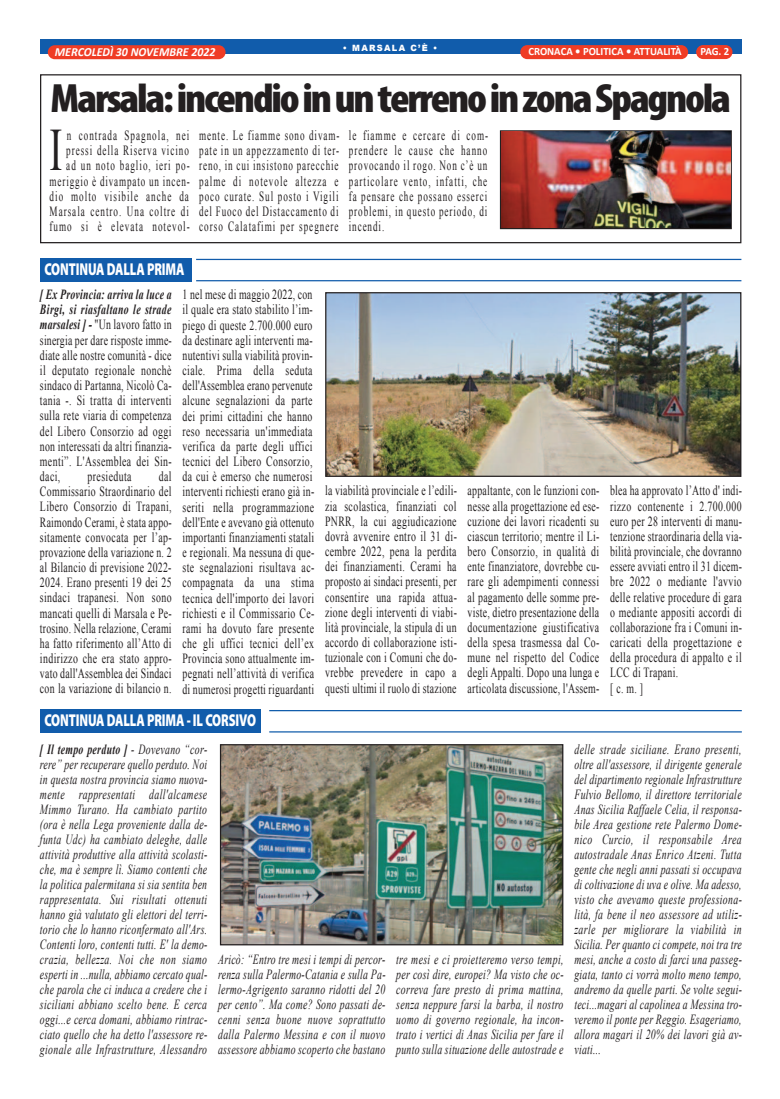
<style>
.page{position:relative;width:780px;height:1099px;background:#fff}
.page>*{position:absolute;margin:0;border:0;box-sizing:border-box;transform-origin:0 0}
.t1{font:60px "Times New Roman";color:#231f20;scale:.65 1}
.t2{font:900 condensed 41.12px "Myriad Pro";letter-spacing:-.05em;color:#231f20;scale:1.08 1}
.t3{font:900 17.25px "Myriad Pro";letter-spacing:-.01em;color:#fff;scale:.72 1}
.t4{font:14px/15.1px "Times New Roman";letter-spacing:.04em;color:#231f20;text-align:justify;scale:.7 1}
.t5{font:italic 14px/15px "Times New Roman";letter-spacing:.025em;color:#231f20;text-align:justify;scale:.7 1}
.t6{font:14px/15.2px "Times New Roman";letter-spacing:.04em;color:#231f20;text-align:justify;scale:.65 1}
.t7{font:14px/15.2px "Times New Roman";letter-spacing:.11em;color:#231f20;text-align:right;scale:.65 1}
.t8{font:italic 700 12.38px "Calibri";color:#fff;scale:.96 1}
.t9{font:700 11.12px "Calibri";color:#fff;scale:.96 1}
.t10{font:900 8.62px "Arial";letter-spacing:.15em;color:#fff;scale:.96 1}
.s1{font-weight:700;font-style:italic}
.s2{font-weight:700}
</style>
<div class="page">
<div style="left:40px;top:74px;width:701px;height:169px;border:1px solid #231f20"></div>
<div style="left:40px;top:40px;width:701px;height:14px;background:#115cab"></div>
<div style="left:696px;top:45px;width:36px;height:14px;background:#ef3c25;border-radius:7px"></div>
<div style="left:520px;top:45px;width:168px;height:14px;background:#ef3c25;border-radius:7px"></div>
<div style="left:48px;top:45px;width:177px;height:14px;background:#ef3c25;border-radius:7px"></div>
<div style="left:40px;top:709px;width:221px;height:23px;background:#115cab"></div>
<hr style="left:269px;top:710px;width:472px;height:1px;background:#115cab">
<hr style="left:269px;top:731px;width:472px;height:1px;background:#115cab">
<div style="left:40px;top:258px;width:151px;height:23px;background:#115cab"></div>
<hr style="left:196px;top:259px;width:545px;height:1px;background:#115cab">
<hr style="left:196px;top:280px;width:545px;height:1px;background:#115cab">
<div style="left:500px;top:130px;width:231px;height:99px;border:1px solid #231f20"></div>
<img style="left:501px;top:131px;width:229px;height:97px">
<img style="left:222px;top:746px;width:339px;height:197px">
<div style="left:220px;top:744px;width:343px;height:201px;border:1px solid #231f20"></div>
<img style="left:327px;top:294px;width:412px;height:181px">
<div style="left:325px;top:292px;width:416px;height:185px;border:1px solid #231f20"></div>
<p class="t10" style="left:343px;top:41px;width:100px">• MARSALA C’È •</p>
<p class="t8" style="left:55px;top:47px;width:169px">MERCOLEDÌ 30 NOVEMBRE 2022</p>
<p class="t9" style="left:528px;top:47px;width:161px">CRONACA • POLITICA • ATTUALITÀ</p>
<p class="t9" style="left:700px;top:47px;width:32px">PAG. 2</p>
<h2 class="t2" style="left:51px;top:84px;width:631px">Marsala:incendioinunterrenoinzonaSpagnola</h2>
<p class="t7" style="left:50px;top:128px;width:217px">n contrada Spagnola, nei pressi della Riserva vicino<br>ad un noto baglio, ieri po&shy;meriggio è divampato un incen&shy;dio molto visibile anche da<br>Marsala centro. Una coltre di fumo si è elevata notevol-</p>
<p class="t6" style="left:199px;top:128px;width:217px">mente. Le fiamme sono divam&shy;pate in un appezzamento di ter&shy;reno, in cui insistono parecchie palme di notevole altezza e poco curate. Sul posto i Vigili del Fuoco del Distaccamento di corso Calatafimi per spegnere</p>
<p class="t6" style="left:349px;top:128px;width:216px">le fiamme e cercare di com&shy;prendere le cause che hanno provocando il rogo. Non c’è un particolare vento, infatti, che fa pensare che possano esserci problemi, in questo periodo, di incendi.</p>
<h1 class="t1" style="left:50px;top:117px;width:21px">I</h1>
<p class="t3" style="left:44px;top:262px;width:196px">CONTINUA DALLA PRIMA</p>
<p class="t4" style="left:40px;top:287px;width:190px"><span class="s1">[ Ex Provincia: arriva la luce a Birgi, si riasfaltano le strade marsalesi ] -</span> "Un lavoro fatto in sinergia per dare risposte imme&shy;diate alle nostre comunità - dice il deputato regionale nonchè sindaco di Partanna, Nicolò Ca&shy;tania -. Si tratta di interventi sulla rete viaria di competenza del Libero Consorzio ad oggi non interessati da altri finanzia&shy;menti”. L'Assemblea dei Sin&shy;daci,</p>
<p class="t4" style="left:182px;top:287px;width:190px;text-align:left">1 nel mese di maggio 2022, con il quale era stato stabilito l’im&shy;piego di queste 2.700.000 euro da destinare agli interventi ma&shy;nutentivi sulla viabilità provin&shy;ciale. Prima della seduta dell'Assemblea erano pervenute alcune segnalazioni da parte dei primi cittadini che hanno reso necessaria un'immediata verifica da parte degli uffici tecnici del Libero Consorzio, da cui è emerso che numerosi interventi richiesti erano già in&shy;seriti nella programmazione dell'Ente e avevano già ottenuto importanti finanziamenti statali e regionali. Ma nessuna di que&shy;ste segnalazioni risultava ac&shy;compagnata da una stima tecnica dell'importo dei lavori richiesti e il Commissario Ce&shy;rami ha dovuto fare presente che gli uffici tecnici dell’ex<br>Provincia sono attualmente im&shy;pegnati nell’attività di verifica di numerosi progetti riguardanti</p>
<p class="t4" style="left:40px;top:468px;width:190px;text-indent:119px">dal Commissario Straordinario del Libero Consorzio di Trapani, Raimondo Cerami, è stata appo&shy;sitamente convocata per l’ap&shy;provazione della variazione n. 2 al Bilancio di previsione 2022- 2024. Erano presenti 19 dei 25 sindaci trapanesi. Non sono mancati quelli di Marsala e Pe&shy;trosino. Nella relazione, Cerami ha fatto riferimento all’Atto di indirizzo che era stato appro&shy;vato dall'Assemblea dei Sindaci con la variazione di bilancio n.</p>
<p class="t4" style="left:88px;top:468px;width:64px">presieduta</p>
<p class="t4" style="left:325px;top:483px;width:190px">la viabilità provinciale e l’edili&shy;zia scolastica, finanziati col PNRR, la cui aggiudicazione dovrà avvenire entro il 31 di&shy;cembre 2022, pena la perdita dei finanziamenti. Cerami ha proposto ai sindaci presenti, per consentire una rapida attua&shy;zione degli interventi di viabi&shy;lità provinciale, la stipula di un accordo di collaborazione isti&shy;tuzionale con i Comuni che do&shy;vrebbe prevedere in capo a questi ultimi il ruolo di stazione</p>
<p class="t4" style="left:467px;top:483px;width:190px">appaltante, con le funzioni con&shy;nesse alla progettazione ed ese&shy;cuzione dei lavori ricadenti su ciascun territorio; mentre il Li&shy;bero Consorzio, in qualità di ente finanziatore, dovrebbe cu&shy;rare gli adempimenti connessi al pagamento delle somme pre&shy;viste, dietro presentazione della documentazione giustificativa della spesa trasmessa dal Co&shy;mune nel rispetto del Codice degli Appalti. Dopo una lunga e articolata discussione, l'Assem-</p>
<p class="t4" style="left:610px;top:483px;width:190px;text-align:left">blea ha approvato l’Atto d' indi&shy;rizzo contenente i 2.700.000 euro per 28 interventi di manu&shy;tenzione straordinaria della via&shy;bilità provinciale, che dovranno essere avviati entro il 31 dicem&shy;bre 2022 o mediante l'avvio delle relative procedure di gara o mediante appositi accordi di collaborazione fra i Comuni in&shy;caricati della progettazione e della procedura di appalto e il<br>LCC di Trapani.<br>[c.m.]</p>
<p class="t3" style="left:44px;top:713px;width:296px">CONTINUA DALLA PRIMA - IL CORSIVO</p>
<p class="t5" style="left:40px;top:742px;width:241px"><span class="s2">[ Il tempo perduto ]</span> - Dovevano “cor&shy;rere” per recuperare quello perduto. Noi in questa nostra provincia siamo nuova&shy;mente rappresentati dall'alcamese Mimmo Turano. Ha cambiato partito (ora è nella Lega proveniente dalla de&shy;funta Udc) ha cambiato deleghe, dalle attività produttive alla attività scolasti&shy;che, ma è sempre lì. Siamo contenti che la politica palermitana si sia sentita ben rappresentata. Sui risultati ottenuti hanno già valutato gli elettori del terri&shy;torio che lo hanno riconfermato all'Ars.<br>Contenti loro, contenti tutti. E' la demo&shy;crazia, bellezza. Noi che non siamo esperti in ...nulla, abbiamo cercato qual&shy;che parola che ci induca a credere che i siciliani abbiano scelto bene. E cerca oggi...e cerca domani, abbiamo rintrac&shy;ciato quello che ha detto l'assessore re&shy;gionale alle Infrastrutture, Alessandro</p>
<p class="t5" style="left:218px;top:951px;width:241px">Aricò: “Entro tre mesi i tempi di percor&shy;renza sulla Palermo-Catania e sulla Pa&shy;lermo-Agrigento saranno ridotti del 20 per cento”. Ma come? Sono passati de&shy;cenni senza buone nuove soprattutto dalla Palermo Messina e con il nuovo assessore abbiamo scoperto che bastano</p>
<p class="t5" style="left:396px;top:951px;width:241px">tre mesi e ci proietteremo verso tempi, per così dire, europei? Ma visto che oc&shy;correva fare presto di prima mattina, senza neppure farsi la barba, il nostro uomo di governo regionale, ha incon&shy;trato i vertici di Anas Sicilia per fare il punto sulla situazione delle autostrade e</p>
<p class="t5" style="left:574px;top:742px;width:241px">delle strade siciliane. Erano presenti, oltre all'assessore, il dirigente generale del dipartimento regionale Infrastrutture Fulvio Bellomo, il direttore territoriale Anas Sicilia Raffaele Celia, il responsa&shy;bile Area gestione rete Palermo Dome&shy;nico Curcio, il responsabile Area autostradale Anas Enrico Atzeni. Tutta gente che negli anni passati si occupava di coltivazione di uva e olive. Ma adesso, visto che avevamo queste professiona&shy;lità, fa bene il neo assessore ad utiliz&shy;zarle per migliorare la viabilità in Sicilia. Per quanto ci compete, noi tra tre mesi, anche a costo di farci una passeg&shy;giata, tanto ci vorrà molto meno tempo, andremo da quelle parti. Se volte segui&shy;teci...magari al capolinea a Messina tro&shy;veremo il ponte per Reggio. Esageriamo, allora magari il 20% dei lavori già av&shy;viati...</p>
</div>
